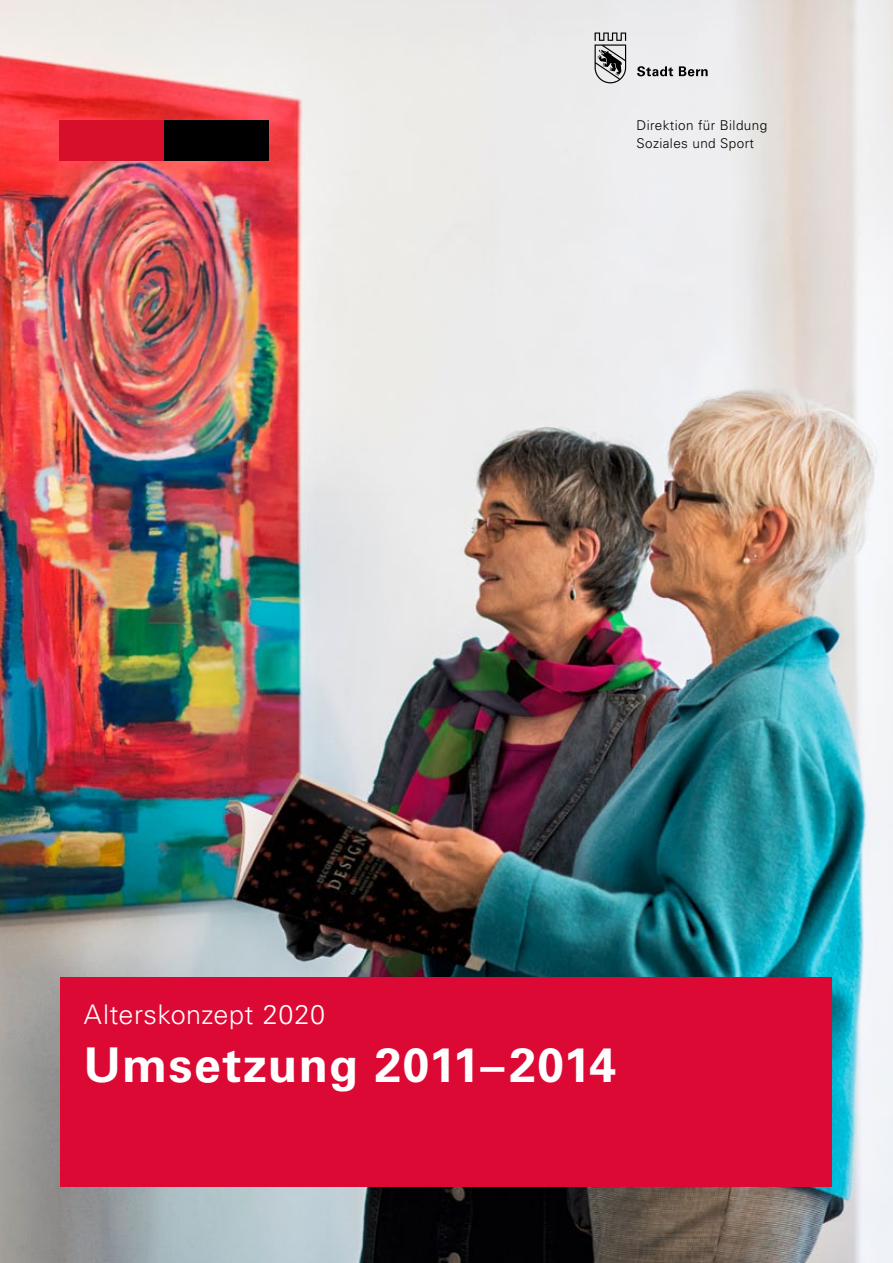
<style>
.page{position:relative;width:893px;height:1263px;background:#fff}
.page>*{position:absolute;margin:0;border:0;box-sizing:border-box;transform-origin:0 0}
.t1{font:700 48px "Univers LT Std";letter-spacing:.02em;color:#fff}
.t2{font:300 27px "Univers LT Std";letter-spacing:.02em;color:#fff}
.t3{font:300 13.5px/18px "Univers LT Std";letter-spacing:.03em;color:#000}
</style>
<div class="page">
<img style="left:0;top:0;width:893px;height:1263px">
<div style="left:61px;top:977px;width:771px;height:209px;background:#dd0935"></div>
<div style="left:60px;top:121px;width:104px;height:40px;background:#d80f2a"></div>
<div style="left:164px;top:121px;width:104px;height:40px;background:#000"></div>
<svg style="left:595px;top:33px;width:31px;height:50px"></svg>
<svg style="left:637px;top:66px;width:36px;height:10px"></svg>
<svg style="left:679px;top:66px;width:29px;height:10px"></svg>
<p class="t3" style="left:637px;top:117px;width:132px">Direktion für Bildung<br>Soziales und Sport</p>
<h2 class="t2" style="left:84px;top:998px;width:243px">Alterskonzept 2020</h2>
<h1 class="t1" style="left:84px;top:1037px;width:534px">Umsetzung 2011–2014</h1>
</div>
